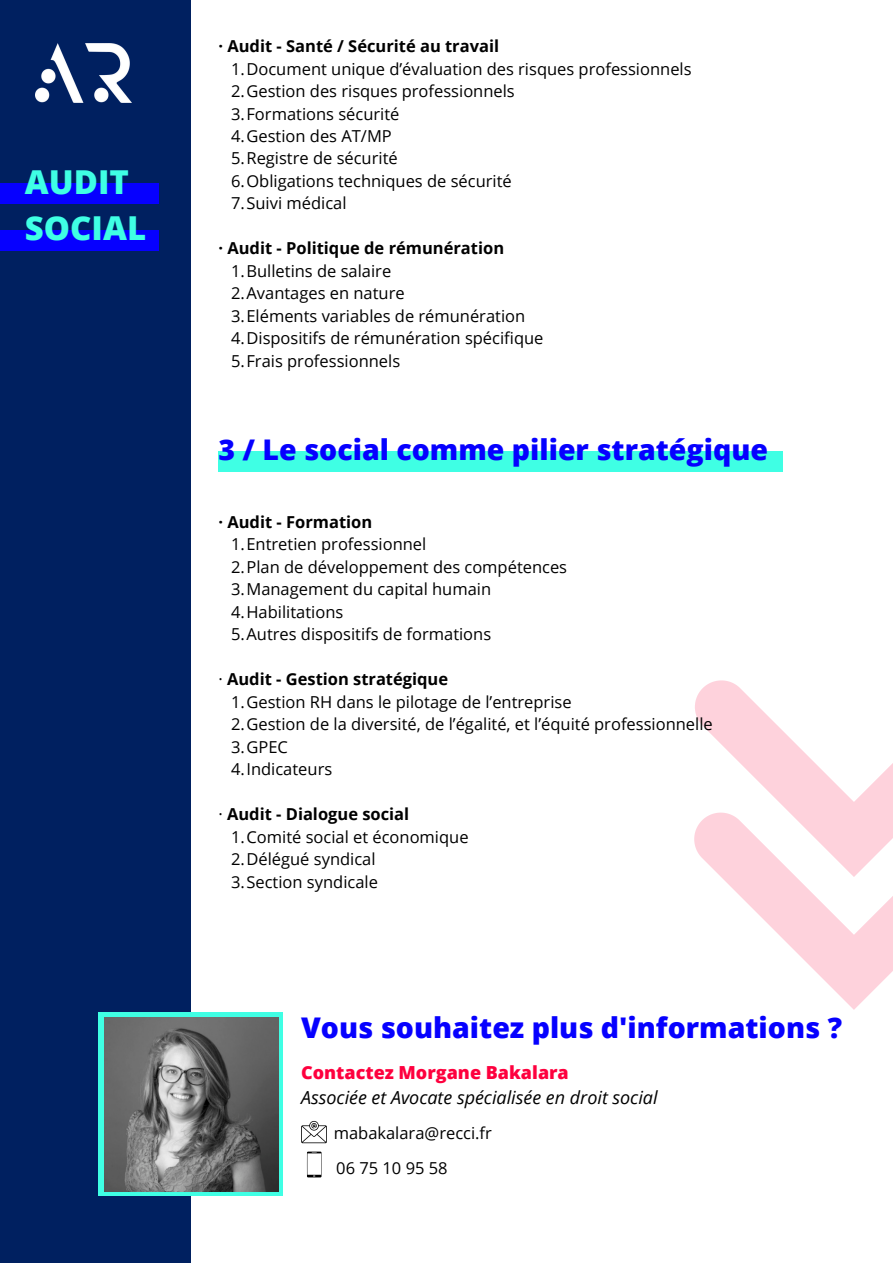
<style>
.page{position:relative;width:893px;height:1264px;background:#fff}
.page>*{position:absolute;margin:0;border:0;box-sizing:border-box;transform-origin:0 0}
.t1{font:800 33px/46px "Open Sans";color:#3fffe4}
.t2{font:800 28.5px "Open Sans";color:#0600ff}
.t3{font:italic 18px "Open Sans";color:#000}
.t4{font:800 18px "Open Sans";color:#fe003e}
.t5{font:16.5px/22.5px "Open Sans";color:#000}
.t6{font:700 16.5px "Open Sans";color:#000}
.s1{font-weight:400}
</style>
<div class="page">
<div style="left:0;top:0;width:191px;height:1262px;background:#002060"></div>
<div style="left:0;top:183px;width:159px;height:20px;background:#0600ff"></div>
<div style="left:0;top:230px;width:159px;height:21px;background:#0600ff"></div>
<div style="left:218px;top:450px;width:565px;height:21px;background:#3fffe4"></div>
<div style="left:99px;top:1012px;width:184px;height:183px;background:#3fffe4"></div>
<img style="left:104px;top:1017px;width:174px;height:174px">
<svg style="left:307px;top:1151px;width:14px;height:26px"></svg>
<svg style="left:301px;top:1120px;width:26px;height:23px"></svg>
<img style="left:35px;top:44px;width:97px;height:58px">
<svg style="left:694px;top:680px;width:198px;height:329px"></svg>
<h1 class="t1" style="left:25px;top:158px;width:123px">AUDIT<br>SOCIAL</h1>
<p class="t6" style="left:218px;top:34px;width:282px">· Audit - Santé / Sécurité au travail</p>
<p class="t5" style="left:231px;top:57px;width:462px">1.Document unique d’évaluation des risques professionnels<br>2.Gestion des risques professionnels<br>3.Formations sécurité<br>4.Gestion des AT/MP<br>5.Registre de sécurité<br>6.Obligations techniques de sécurité<br>7.Suivi médical</p>
<p class="t6" style="left:218px;top:237px;width:287px">· Audit - Politique de rémunération</p>
<p class="t5" style="left:231px;top:259px;width:314px">1.Bulletins de salaire<br>2.Avantages en nature<br>3.Eléments variables de rémunération<br>4.Dispositifs de rémunération spécifique<br>5.Frais professionnels</p>
<h2 class="t2" style="left:218px;top:430px;width:551px">3 / Le social comme pilier stratégique</h2>
<p class="t6" style="left:218px;top:510px;width:155px">· Audit - Formation</p>
<p class="t5" style="left:231px;top:532px;width:337px">1.Entretien professionnel<br>2.Plan de développement des compétences<br>3.Management du capital humain<br>4.Habilitations<br>5.Autres dispositifs de formations</p>
<p class="t6" style="left:218px;top:667px;width:231px"><span class="s1">·</span> Audit - Gestion stratégique</p>
<p class="t5" style="left:231px;top:690px;width:483px">1.Gestion RH dans le pilotage de l’entreprise<br>2.Gestion de la diversité, de l’égalité, et l’équité professionnelle 3.GPEC<br>4.Indicateurs</p>
<p class="t6" style="left:218px;top:802px;width:192px"><span class="s1">·</span> Audit - Dialogue social</p>
<p class="t5" style="left:231px;top:825px;width:239px">1.Comité social et économique<br>2.Délégué syndical<br>3.Section syndicale</p>
<h2 class="t2" style="left:301px;top:1007px;width:542px">Vous souhaitez plus d'informations ?</h2>
<p class="t4" style="left:301px;top:1060px;width:269px">Contactez Morgane Bakalara</p>
<p class="t3" style="left:301px;top:1084px;width:358px">Associée et Avocate spécialisée en droit social</p>
<p class="t5" style="left:334px;top:1114px;width:160px;line-height:34.8px">mabakalara@recci.fr<br>06 75 10 95 58</p>
</div>
